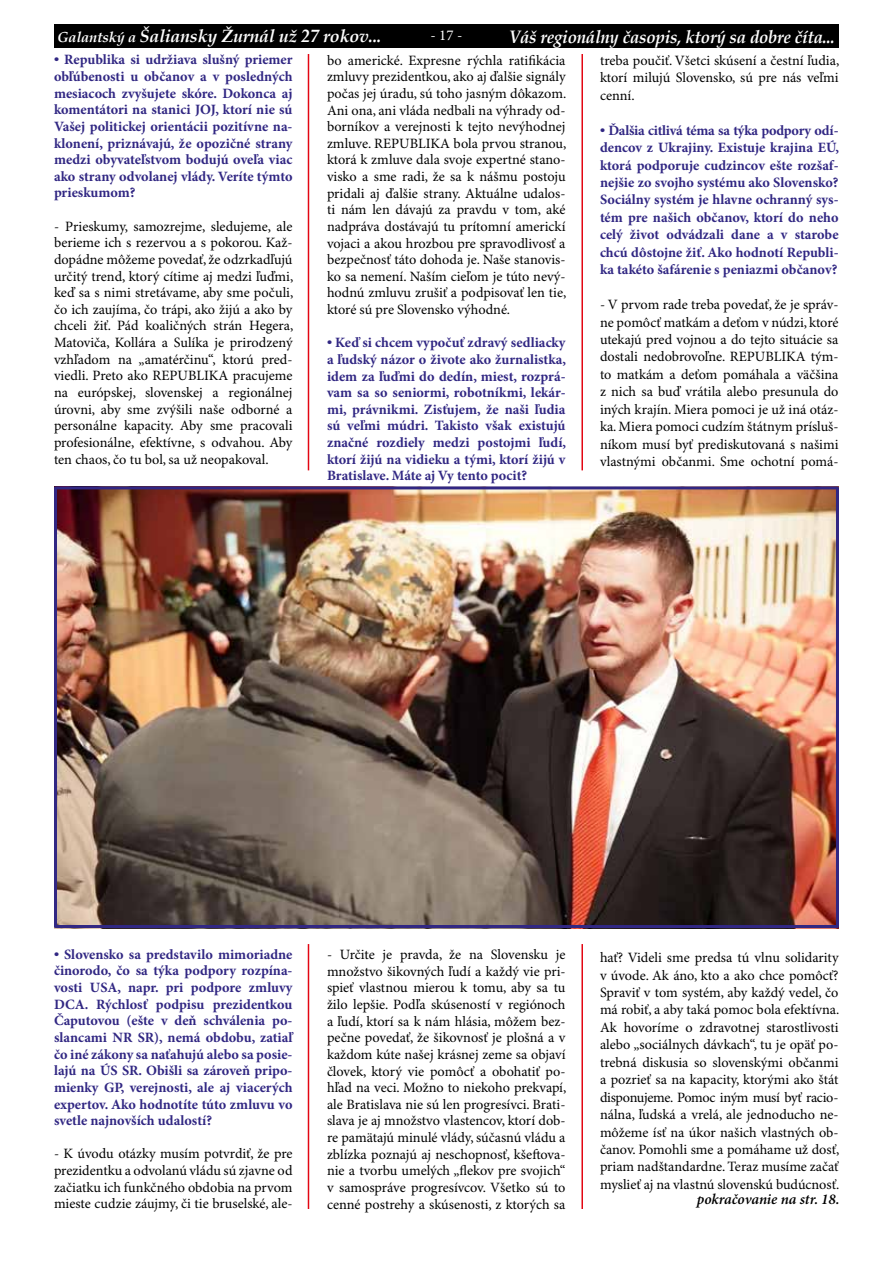
<style>
.page{position:relative;width:893px;height:1263px;background:#fff}
.page>*{position:absolute;margin:0;border:0;box-sizing:border-box;transform-origin:0 0}
.t1{font:italic 700 18px "Book Antiqua";letter-spacing:-.01em;color:#fff;scale:.93 1}
.t2{font:italic 700 17.7px "Book Antiqua";letter-spacing:-.01em;color:#fff}
.t3{font:italic 600 15px "Minion Pro";letter-spacing:-.005em;color:#000}
.t4{font:15px "Minion Pro";color:#fff}
.t5{font:14.25px/16.6px "Minion Pro";letter-spacing:-.005em;color:#000;text-align:justify}
.t6{font:700 14.25px/16.6px "Minion Pro";color:#312783;text-align:justify}
.s1{font-size:14.55px}
.s2{font-family:"Times New Roman"}
</style>
<div class="page">
<img style="left:58px;top:490px;width:777px;height:434px">
<div style="left:54px;top:486px;width:785px;height:442px;border:3px solid #312783"></div>
<hr style="left:308px;top:944px;width:1px;height:265px;background:#e30613">
<hr style="left:308px;top:54px;width:1px;height:416px;background:#e30613">
<hr style="left:581px;top:944px;width:2px;height:265px;background:#e30613">
<hr style="left:581px;top:54px;width:2px;height:416px;background:#e30613">
<div style="left:54px;top:24px;width:785px;height:24px;background:#000"></div>
<p class="t2" style="left:57px;top:24px;width:326px"><span class="s1">Galantský a</span> Šaliansky Žurnál už 27 rokov...</p>
<p class="t4" style="left:431px;top:26px;width:33px">- 17 -</p>
<p class="t1" style="left:509px;top:24px;width:352px">Váš regionálny časopis, ktorý sa dobre číta...</p>
<p class="t6" style="left:54px;top:52px;width:240px"><span class="s2">•</span> Republika si udržiava slušný priemer obľúbenosti u občanov a v posledných mesiacoch zvyšujete skóre. Dokonca aj komentátori na stanici JOJ, ktorí nie sú Vašej politickej orientácii pozitívne na&shy;klonení, priznávajú, že opozičné strany medzi obyvateľstvom bodujú oveľa viac ako strany odvolanej vlády. Veríte týmto prieskumom?</p>
<p class="t5" style="left:54px;top:218px;width:241px">- Prieskumy, samozrejme, sledujeme, ale berieme ich s rezervou a s pokorou. Kaž&shy;dopádne môžeme povedať, že odzrkadľujú určitý trend, ktorý cítime aj medzi ľuďmi, keď sa s nimi stretávame, aby sme počuli, čo ich zaujíma, čo trápi, ako žijú a ako by chceli žiť. Pád koaličných strán Hegera, Matoviča, Kollára a Sulíka je prirodzený vzhľadom na „amatérčinu“, ktorú pred&shy;viedli. Preto ako REPUBLIKA pracujeme na európskej, slovenskej a regionálnej úrovni, aby sme zvýšili naše odborné a personálne kapacity. Aby sme pracovali profesionálne, efektívne, s odvahou. Aby ten chaos, čo tu bol, sa už neopakoval.</p>
<p class="t5" style="left:327px;top:52px;width:241px">bo americké. Expresne rýchla ratifikácia zmluvy prezidentkou, ako aj ďalšie signály počas jej úradu, sú toho jasným dôkazom.<br>Ani ona, ani vláda nedbali na výhrady od&shy;borníkov a verejnosti k tejto nevýhodnej zmluve. REPUBLIKA bola prvou stranou, ktorá k zmluve dala svoje expertné stano&shy;visko a sme radi, že sa k nášmu postoju pridali aj ďalšie strany. Aktuálne udalos&shy;ti nám len dávajú za pravdu v tom, aké nadpráva dostávajú tu prítomní americkí vojaci a akou hrozbou pre spravodlivosť a bezpečnosť táto dohoda je. Naše stanovis&shy;ko sa nemení. Naším cieľom je túto nevý&shy;hodnú zmluvu zrušiť a podpisovať len tie, ktoré sú pre Slovensko výhodné.</p>
<p class="t6" style="left:327px;top:335px;width:241px"><span class="s2">•</span> Keď si chcem vypočuť zdravý sedliacky a ľudský názor o živote ako žurnalistka, idem za ľuďmi do dedín, miest, rozprá&shy;vam sa so seniormi, robotníkmi, lekár&shy;mi, právnikmi. Zisťujem, že naši ľudia sú veľmi múdri. Takisto však existujú značné rozdiely medzi postojmi ľudí, ktorí žijú na vidieku a tými, ktorí žijú v Bratislave. Máte aj Vy tento pocit?</p>
<p class="t5" style="left:600px;top:52px;width:241px;line-height:17.4px">treba poučiť. Všetci skúsení a čestní ľudia, ktorí milujú Slovensko, sú pre nás veľmi cenní.</p>
<p class="t6" style="left:600px;top:122px;width:241px;line-height:17.4px"><span class="s2">•</span> Ďalšia citlivá téma sa týka podpory odí&shy;dencov z Ukrajiny. Existuje krajina EÚ, ktorá podporuje cudzincov ešte rozšaf&shy;nejšie zo svojho systému ako Slovensko?<br>Sociálny systém je hlavne ochranný sys&shy;tém pre našich občanov, ktorí do neho celý život odvádzali dane a v starobe chcú dôstojne žiť. Ako hodnotí Republi&shy;ka takéto šafárenie s peniazmi občanov?</p>
<p class="t5" style="left:600px;top:296px;width:240px;line-height:17.4px">- V prvom rade treba povedať, že je správ&shy;ne pomôcť matkám a deťom v núdzi, ktoré utekajú pred vojnou a do tejto situácie sa dostali nedobrovoľne. REPUBLIKA tým&shy;to matkám a deťom pomáhala a väčšina z nich sa buď vrátila alebo presunula do iných krajín. Miera pomoci je už iná otáz&shy;ka. Miera pomoci cudzím štátnym prísluš&shy;níkom musí byť prediskutovaná s našimi vlastnými občanmi. Sme ochotní pomá-</p>
<p class="t6" style="left:54px;top:946px;width:240px"><span class="s2">•</span> Slovensko sa predstavilo mimoriadne činorodo, čo sa týka podpory rozpína&shy;vosti USA, napr. pri podpore zmluvy DCA. Rýchlosť podpisu prezidentkou Čaputovou (ešte v deň schválenia po&shy;slancami NR SR), nemá obdobu, zatiaľ čo iné zákony sa naťahujú alebo sa posie&shy;lajú na ÚS SR. Obišli sa zároveň pripo&shy;mienky GP, verejnosti, ale aj viacerých expertov. Ako hodnotíte túto zmluvu vo svetle najnovších udalostí?</p>
<p class="t5" style="left:54px;top:1146px;width:240px">- K úvodu otázky musím potvrdiť, že pre prezidentku a odvolanú vládu sú zjavne od začiatku ich funkčného obdobia na prvom mieste cudzie záujmy, či tie bruselské, ale-</p>
<p class="t5" style="left:327px;top:947px;width:241px">- Určite je pravda, že na Slovensku je množstvo šikovných ľudí a každý vie pri&shy;spieť vlastnou mierou k tomu, aby sa tu žilo lepšie. Podľa skúseností v regiónoch a ľudí, ktorí sa k nám hlásia, môžem bez&shy;pečne povedať, že šikovnosť je plošná a v každom kúte našej krásnej zeme sa objaví človek, ktorý vie pomôcť a obohatiť po&shy;hľad na veci. Možno to niekoho prekvapí, ale Bratislava nie sú len progresívci. Brati&shy;slava je aj množstvo vlastencov, ktorí dob&shy;re pamätajú minulé vlády, súčasnú vládu a zblízka poznajú aj neschopnosť, kšeftova&shy;nie a tvorbu umelých „flekov pre svojich“ v samospráve progresívcov. Všetko sú to cenné postrehy a skúsenosti, z ktorých sa</p>
<p class="t5" style="left:600px;top:949px;width:241px;line-height:17.4px">hať? Videli sme predsa tú vlnu solidarity v úvode. Ak áno, kto a ako chce pomôcť?<br>Spraviť v tom systém, aby každý vedel, čo má robiť, a aby taká pomoc bola efektívna.<br>Ak hovoríme o zdravotnej starostlivosti alebo „sociálnych dávkach“, tu je opäť po&shy;trebná diskusia so slovenskými občanmi a pozrieť sa na kapacity, ktorými ako štát disponujeme. Pomoc iným musí byť racio&shy;nálna, ľudská a vrelá, ale jednoducho ne&shy;môžeme ísť na úkor našich vlastných ob&shy;čanov. Pomohli sme a pomáhame už dosť, priam nadštandardne. Teraz musíme začať myslieť aj na vlastnú slovenskú budúcnosť.</p>
<p class="t3" style="left:697px;top:1190px;width:144px">pokračovanie na str. 18.</p>
</div>
